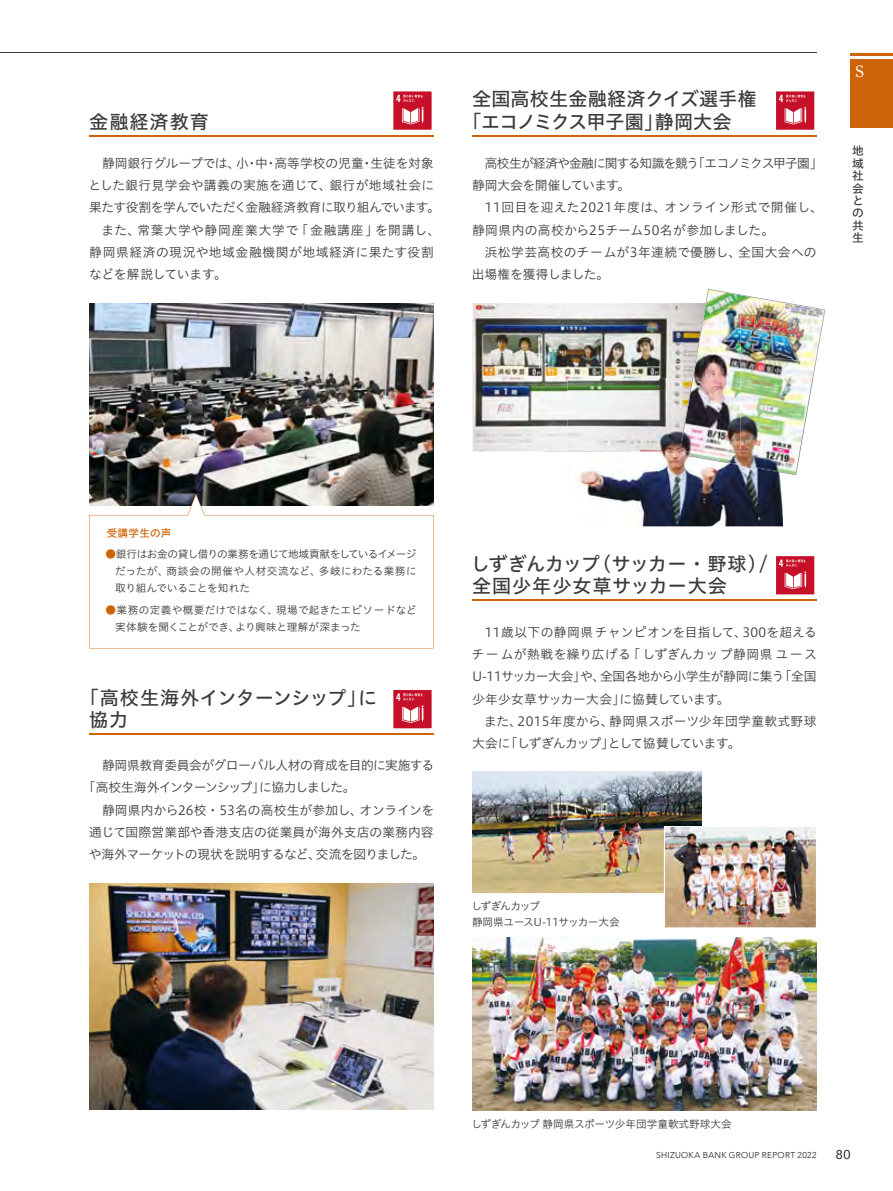
<style>
.page{position:relative;width:893px;height:1191px;background:#fff}
.page>*{position:absolute;margin:0;border:0;box-sizing:border-box;transform-origin:0 0}
.t1{font:19.2px/22.4px "Hiragino UD Sans Std W5 90 msp RKSJ H";letter-spacing:.01em;color:#3e3a39}
.t2{font:19.2px/22.4px "Hiragino UD Sans Std W5 90 msp RKSJ H";letter-spacing:-.01em;color:#3e3a39}
.t3{font:15.9px "Adobe Caslon Pro";color:#fff;scale:1.1 1}
.t4{font:12.75px/22.4px "Hiragino UD Sans Std W3 90 msp RKSJ H";letter-spacing:-.005em;color:#3e3a39;text-align:justify}
.t5{font:12.75px/22.4px "Hiragino UD Sans Std W3 90 msp RKSJ H";letter-spacing:.04em;color:#3e3a39}
.t6{font:12.75px/22.4px "Hiragino UD Sans Std W3 90 msp RKSJ H";letter-spacing:-.035em;color:#3e3a39}
.t7{font:12.75px/22.4px "Hiragino UD Sans Std W3 90 msp RKSJ H";letter-spacing:-.065em;color:#3e3a39}
.t8{font:12.75px/22.4px "Hiragino UD Sans Std W3 90 msp RKSJ H";letter-spacing:.025em;color:#3e3a39}
.t9{font:12.75px "Hiragino UD Sans Std W3 90 msp RKSJ H";letter-spacing:-.045em;color:#3e3a39}
.t10{font:12.75px "Hiragino UD Sans Std W3 90 msp RKSJ H";letter-spacing:.02em;color:#3e3a39}
.t11{font:12.75px "Hiragino UD Sans Std W3 90 msp RKSJ H";letter-spacing:.065em;color:#3e3a39}
.t12{font:12.75px "Hiragino UD Sans Std W3 90 msp RKSJ H";letter-spacing:.05em;color:#3e3a39}
.t13{font:12.75px "Avenir";color:#231916}
.t14{font:11.7px/12.5px "Hiragino UD Sans Std W5 90 msp RKSJ H";color:#3e3a39}
.t15{font:10.65px/17px "Hiragino UD Sans Std W3 90 msp RKSJ H";color:#3e3a39;text-align:justify}
.t16{font:10.65px/15.9px "Hiragino UD Sans Std W3 90 msp RKSJ H";letter-spacing:-.035em;color:#3e3a39}
.t17{font:10.65px "Hiragino UD Sans Std W5 90 msp RKSJ H";letter-spacing:.025em;color:#cf6308}
.t18{font:300 8.55px "Avenir";letter-spacing:.035em;color:#231916}
.s1{font-family:"Hiragino UD Sans Std W5 90 msp RKSJ H";color:#cf6308}
</style>
<div class="page">
<hr style="left:0;top:53px;width:816px;height:1px;background:#3e3a39">
<hr style="left:472px;top:135px;width:344px;height:1px;background:#cf6308">
<img style="left:89px;top:303px;width:345px;height:190px">
<img style="left:89px;top:883px;width:345px;height:226px">
<hr style="left:472px;top:600px;width:344px;height:1px;background:#cf6308">
<hr style="left:89px;top:135px;width:345px;height:1px;background:#cf6308">
<svg style="left:776px;top:91px;width:39px;height:39px"></svg>
<svg style="left:393px;top:91px;width:39px;height:39px"></svg>
<svg style="left:776px;top:556px;width:39px;height:39px"></svg>
<hr style="left:89px;top:733px;width:345px;height:1px;background:#cf6308">
<svg style="left:393px;top:690px;width:39px;height:39px"></svg>
<img style="left:472px;top:938px;width:344px;height:172px">
<img style="left:472px;top:771px;width:230px;height:121px">
<img style="left:664px;top:826px;width:152px;height:102px">
<img style="left:473px;top:303px;width:206px;height:148px">
<svg style="left:89px;top:493px;width:345px;height:155px"></svg>
<img style="left:679px;top:289px;width:146px;height:89px">
<img style="left:568px;top:451px;width:214px;height:75px">
<img style="left:568px;top:378px;width:111px;height:73px">
<img style="left:679px;top:378px;width:134px;height:97px">
<hr style="left:850px;top:53px;width:43px;height:2px;background:#cf6308">
<div style="left:850px;top:60px;width:43px;height:68px;background:#cf6308"></div>
<h1 class="t1" style="left:89px;top:113px;width:121px">金融経済教育</h1>
<p class="t4" style="left:102px;top:153px;width:333px">静岡銀行グループでは、小･中･高等学校の児童･生徒を対象</p>
<p class="t10" style="left:88px;top:180px;width:347px">とした銀行見学会や講義の実施を通じて、銀行が地域社会に</p>
<p class="t9" style="left:89px;top:203px;width:352px">果たす役割を学んでいただく金融経済教育に取り組んでいます。</p>
<p class="t11" style="left:102px;top:225px;width:340px">また、常葉大学や静岡産業大学で「金融講座」を開講し、</p>
<p class="t12" style="left:89px;top:247px;width:346px">静岡県経済の現況や地域金融機関が地域経済に果たす役割</p>
<p class="t4" style="left:89px;top:265px;width:139px">などを解説しています。</p>
<h1 class="t1" style="left:462px;top:90px;width:296px;text-indent:10px">全国高校生金融経済クイズ選手権「エコノミクス甲子園」静岡大会</h1>
<p class="t7" style="left:472px;top:153px;width:352px;text-indent:13px">高校生が経済や金融に関する知識を競う「エコノミクス甲子園」静岡大会を開催しています。</p>
<p class="t5" style="left:472px;top:198px;width:352px;text-indent:13px">11回目を迎えた2021年度は、オンライン形式で開催し、静岡県内の高校から25チーム50名が参加しました。</p>
<p class="t8" style="left:472px;top:243px;width:346px;text-indent:13px">浜松学芸高校のチームが3年連続で優勝し、全国大会への出場権を獲得しました。</p>
<p class="t3" style="left:855px;top:62px;width:10px">S</p>
<p class="t14" style="left:852px;top:146px;width:13px">地域社会との共生</p>
<p class="t17" style="left:107px;top:529px;width:66px">受講学生の声</p>
<p class="t15" style="left:115px;top:547px;width:303px;text-indent:-9px"><span class="s1">●</span>銀行はお金の貸し借りの業務を通じて地域貢献をしているイメージだったが、商談会の開催や人材交流など、多岐にわたる業務に取り組んでいることを知れた</p>
<p class="t15" style="left:115px;top:602px;width:303px;text-indent:-10px"><span class="s1">●</span>業務の定義や概要だけではなく、現場で起きたエピソードなど実体験を聞くことができ、より興味と理解が深まった</p>
<h1 class="t2" style="left:89px;top:689px;width:290px;text-indent:-10px">「高校生海外インターンシップ」に協力</h1>
<p class="t6" style="left:83px;top:756px;width:353px;text-indent:19px">静岡県教育委員会がグローバル人材の育成を目的に実施する「高校生海外インターンシップ」に協力しました。</p>
<p class="t4" style="left:89px;top:800px;width:347px;text-indent:13px">静岡県内から26校・53名の高校生が参加し、オンラインを通じて国際営業部や香港支店の従業員が海外支店の業務内容や海外マーケットの現状を説明するなど、交流を図りました。</p>
<h1 class="t1" style="left:471px;top:555px;width:298px">しずぎんカップ（サッカー・野球）/全国少年少女草サッカー大会</h1>
<p class="t4" style="left:472px;top:622px;width:347px;text-indent:13px">11歳以下の静岡県チャンピオンを目指して、300を超えるチームが熱戦を繰り広げる「しずぎんカップ静岡県ユースU-11サッカー大会」や、全国各地から小学生が静岡に集う「全国少年少女草サッカー大会」に協賛しています。</p>
<p class="t4" style="left:472px;top:712px;width:346px;text-indent:12px">また、2015年度から、静岡県スポーツ少年団学童軟式野球大会に「しずぎんカップ」として協賛しています。</p>
<p class="t16" style="left:471px;top:899px;width:150px">しずぎんカップ<br>静岡県ユースU-11サッカー大会</p>
<p class="t15" style="left:471px;top:1117px;width:262px">しずぎんカップ 静岡県スポーツ少年団学童軟式野球大会</p>
<p class="t18" style="left:656px;top:1149px;width:162px">SHIZUOKA BANK GROUP REPORT 2022</p>
<p class="t13" style="left:836px;top:1146px;width:16px">80</p>
</div>
